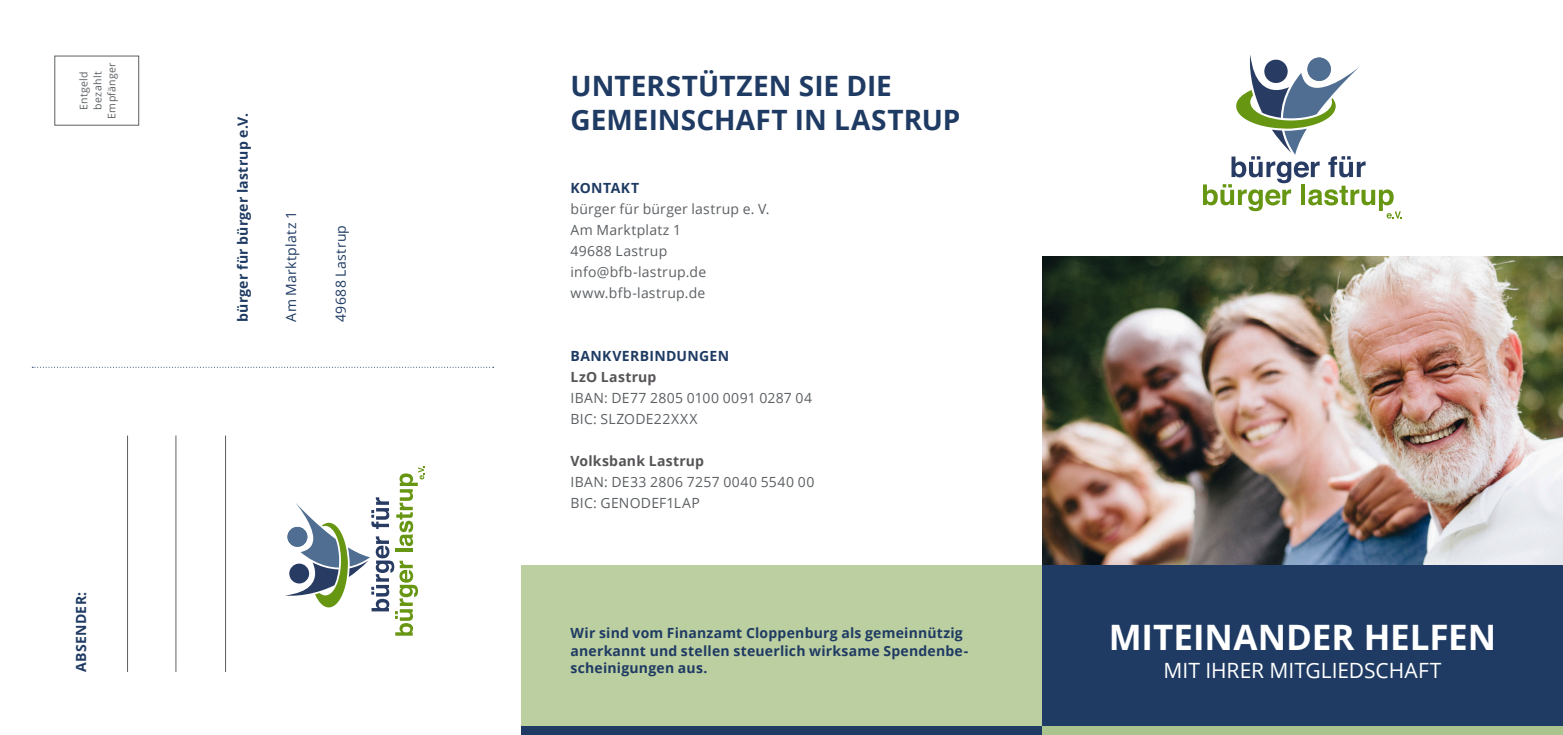
<style>
.page{position:relative;width:1563px;height:735px;background:#fff}
.page>*{position:absolute;margin:0;border:0;box-sizing:border-box;transform-origin:0 0}
.t1{font:700 35px "Open Sans";color:#fff}
.t2{font:700 28px "Open Sans";letter-spacing:.005em;color:#1f3b63}
.t3{font:21px "Open Sans";letter-spacing:-.005em;color:#fff}
.t4{font:14px "Open Sans";letter-spacing:.02em;color:#5c6063}
.t5{font:700 14px "Open Sans";letter-spacing:.015em;color:#1f3b63}
.t6{font:700 14px "Open Sans";letter-spacing:.015em;color:#575457}
.t7{font:14px "Open Sans";letter-spacing:.025em;color:#1f3b63}
.t8{font:10.5px "Open Sans";letter-spacing:.025em;color:#5c6063}
</style>
<div class="page">
<img style="left:1042px;top:256px;width:521px;height:309px">
<svg style="left:1203px;top:55px;width:199px;height:163px"></svg>
<div style="left:1264px;top:60px;width:23px;height:23px;background:#283b62;border-radius:50%"></div>
<div style="left:521px;top:565px;width:521px;height:169px;background:#bccfa1"></div>
<div style="left:1042px;top:565px;width:521px;height:169px;background:#1f3b63"></div>
<svg style="left:32px;top:366px;width:462px;height:1px"></svg>
<hr style="left:127px;top:435px;width:1px;height:236px;background:#5c6063">
<hr style="left:176px;top:435px;width:1px;height:236px;background:#5c6063">
<hr style="left:225px;top:435px;width:1px;height:236px;background:#5c6063">
<svg style="left:285px;top:466px;width:139px;height:169px"></svg>
<div style="left:289px;top:563px;width:20px;height:20px;background:#283b62;border-radius:50%"></div>
<div style="left:521px;top:726px;width:521px;height:8px;background:#1f3b63"></div>
<div style="left:1042px;top:726px;width:521px;height:8px;background:#abc38c"></div>
<p class="t8" style="left:76px;top:110px;width:40px;rotate:-90deg">Entgeld</p>
<p class="t8" style="left:90px;top:109px;width:39px;rotate:-90deg">bezahlt</p>
<p class="t8" style="left:104px;top:118px;width:57px;rotate:-90deg">Empfänger</p>
<p class="t5" style="left:71px;top:671px;width:82px;rotate:-90deg">ABSENDER:</p>
<p class="t5" style="left:233px;top:321px;width:210px;rotate:-90deg">bürger für bürger lastrup e.V.</p>
<p class="t7" style="left:282px;top:321px;width:112px;rotate:-90deg">Am Marktplatz 1</p>
<p class="t7" style="left:331px;top:321px;width:98px;rotate:-90deg">49688 Lastrup</p>
<p class="t2" style="left:570px;top:66px;width:323px">UNTERSTÜTZEN SIE DIE</p>
<p class="t2" style="left:570px;top:100px;width:391px">GEMEINSCHAFT IN LASTRUP</p>
<p class="t5" style="left:570px;top:177px;width:70px">KONTAKT</p>
<p class="t4" style="left:570px;top:199px;width:201px">bürger für bürger lastrup e. V.</p>
<p class="t4" style="left:570px;top:220px;width:112px">Am Marktplatz 1</p>
<p class="t4" style="left:570px;top:241px;width:98px">49688 Lastrup</p>
<p class="t4" style="left:570px;top:262px;width:137px">info@bfb-lastrup.de</p>
<p class="t4" style="left:570px;top:283px;width:136px">www.bfb-lastrup.de</p>
<p class="t5" style="left:570px;top:345px;width:160px">BANKVERBINDUNGEN</p>
<p class="t6" style="left:570px;top:366px;width:87px">LzO Lastrup</p>
<p class="t4" style="left:570px;top:388px;width:243px">IBAN: DE77 2805 0100 0091 0287 04</p>
<p class="t4" style="left:570px;top:409px;width:128px">BIC: SLZODE22XXX</p>
<p class="t6" style="left:570px;top:450px;width:135px">Volksbank Lastrup</p>
<p class="t4" style="left:570px;top:472px;width:245px">IBAN: DE33 2806 7257 0040 5540 00</p>
<p class="t4" style="left:570px;top:493px;width:131px">BIC: GENODEF1LAP</p>
<p class="t5" style="left:570px;top:622px;width:394px">Wir sind vom Finanzamt Cloppenburg als gemeinnützig</p>
<p class="t5" style="left:570px;top:640px;width:399px">anerkannt und stellen steuerlich wirksame Spendenbe-</p>
<p class="t5" style="left:570px;top:657px;width:138px">scheinigungen aus.</p>
<p class="t1" style="left:1108px;top:612px;width:389px">MITEINANDER HELFEN</p>
<p class="t3" style="left:1163px;top:656px;width:279px">MIT IHRER MITGLIEDSCHAFT</p>
</div>
